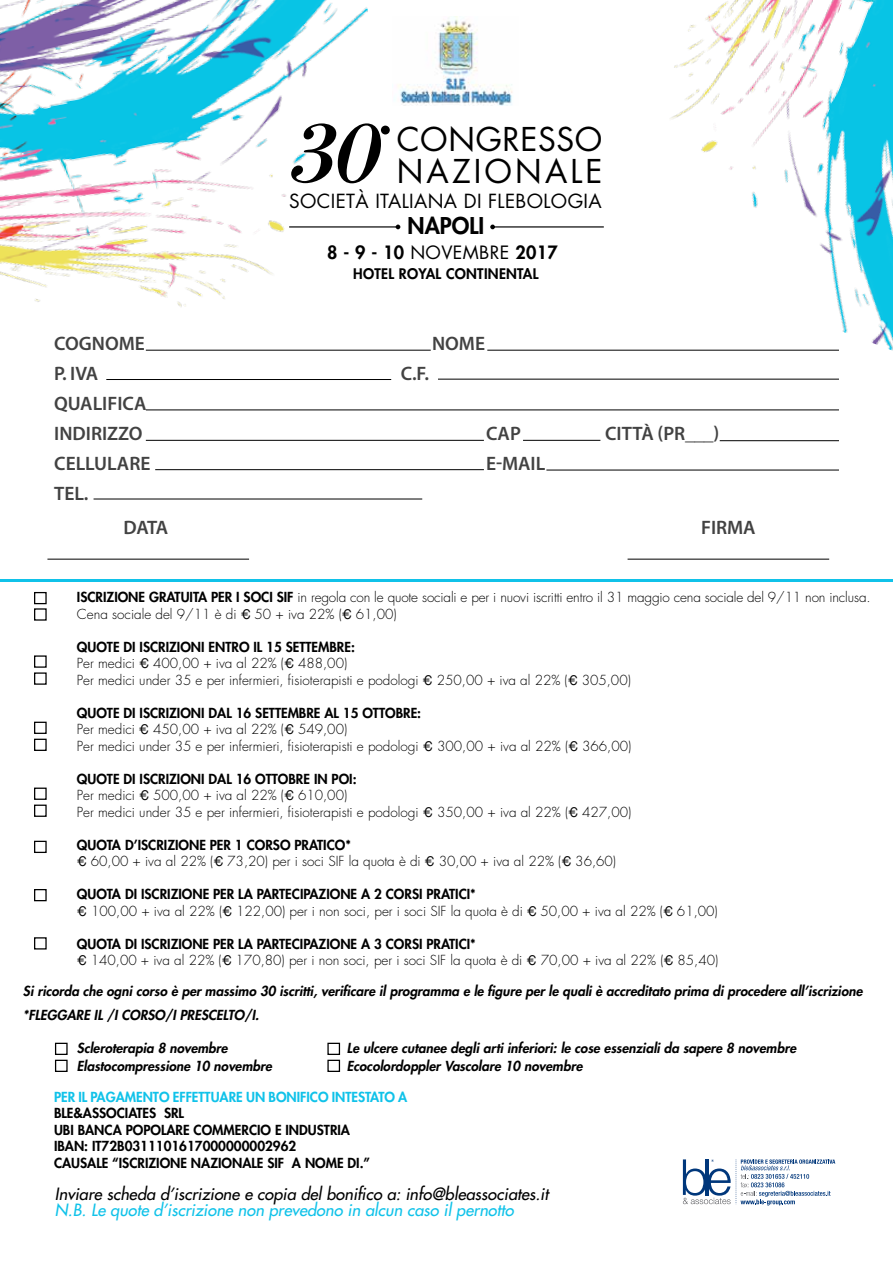
<style>
.page{position:relative;width:893px;height:1263px;background:#fff}
.page>*{position:absolute;margin:0;border:0;box-sizing:border-box;transform-origin:0 0}
.t1{font:italic 700 88.35px "Bodoni Classico";color:#000}
.t2{font:31.95px "Futura CE";letter-spacing:.02em;color:#000}
.t3{font:31.95px "Futura CE";letter-spacing:.1em;color:#000}
.t4{font:800 22.5px "Futura CE";color:#000}
.t5{font:600 19.5px/30px "Myriad Pro";color:#424242}
.t6{font:18.9px "Futura CE";letter-spacing:.02em;color:#000}
.t7{font:800 17.85px "Futura CE";letter-spacing:.02em;color:#000}
.t8{font:italic 16.5px "Futura CE";color:#000}
.t9{font:italic 16.5px "Futura CE";color:#10c2e9}
.t10{font:800 14.25px "Futura CE";letter-spacing:.02em;color:#000}
.t11{font:300 13.5px/16.5px "Futura CE";color:#000}
.t12{font:italic 800 13.5px/24px "Futura CE";color:#000}
.t13{font:800 13.5px/16.5px "Futura CE";color:#000}
.t14{font:800 13.5px "Futura CE";color:#10c2e9}
.s1{font-weight:400}
.s2{font-weight:800}
.s3{font-family:"Helvetica";font-weight:400}
</style>
<div class="page">
<img style="left:604px;top:0;width:289px;height:351px">
<img style="left:414px;top:17px;width:99px;height:89px">
<hr style="left:493px;top:226px;width:111px;height:2px;background:#000">
<svg style="left:490px;top:225px;width:5px;height:4px"></svg>
<hr style="left:146px;top:350px;width:285px;height:1px;background:#000">
<hr style="left:146px;top:410px;width:693px;height:1px;background:#000">
<hr style="left:720px;top:440px;width:119px;height:1px;background:#000">
<hr style="left:146px;top:440px;width:338px;height:1px;background:#000">
<hr style="left:155px;top:469px;width:329px;height:1px;background:#000">
<hr style="left:94px;top:499px;width:328px;height:1px;background:#000">
<hr style="left:523px;top:440px;width:77px;height:1px;background:#000">
<hr style="left:106px;top:379px;width:285px;height:1px;background:#000">
<hr style="left:487px;top:350px;width:352px;height:1px;background:#000">
<hr style="left:438px;top:379px;width:401px;height:1px;background:#000">
<hr style="left:546px;top:470px;width:293px;height:1px;background:#000">
<hr style="left:628px;top:559px;width:201px;height:1px;background:#000">
<hr style="left:47px;top:559px;width:202px;height:1px;background:#000">
<img style="left:0;top:0;width:414px;height:307px">
<hr style="left:0;top:579px;width:893px;height:2px;background:#10c2e9">
<div style="left:34px;top:655px;width:13px;height:13px;border:1px solid #000"></div>
<div style="left:34px;top:592px;width:13px;height:12px;border:1px solid #000"></div>
<div style="left:34px;top:722px;width:13px;height:12px;border:1px solid #000"></div>
<div style="left:34px;top:787px;width:13px;height:13px;border:1px solid #000"></div>
<div style="left:34px;top:672px;width:13px;height:13px;border:1px solid #000"></div>
<div style="left:34px;top:608px;width:13px;height:13px;border:1px solid #000"></div>
<div style="left:34px;top:739px;width:13px;height:12px;border:1px solid #000"></div>
<div style="left:34px;top:804px;width:13px;height:13px;border:1px solid #000"></div>
<div style="left:34px;top:841px;width:13px;height:12px;border:1px solid #000"></div>
<div style="left:34px;top:889px;width:13px;height:12px;border:1px solid #000"></div>
<div style="left:34px;top:937px;width:13px;height:12px;border:1px solid #000"></div>
<div style="left:55px;top:1043px;width:13px;height:12px;border:1px solid #000"></div>
<div style="left:55px;top:1060px;width:13px;height:12px;border:1px solid #000"></div>
<div style="left:327px;top:1043px;width:13px;height:12px;border:1px solid #000"></div>
<div style="left:327px;top:1060px;width:13px;height:12px;border:1px solid #000"></div>
<svg style="left:683px;top:1159px;width:152px;height:46px"></svg>
<h1 class="t1" style="left:291px;top:101px;width:91px">30</h1>
<h2 class="t2" style="left:397px;top:118px;width:207px">CONGRESSO</h2>
<h2 class="t3" style="left:397px;top:150px;width:207px">NAZIONALE</h2>
<h3 class="t4" style="left:408px;top:210px;width:78px">NAPOLI</h3>
<h3 class="t7" style="left:327px;top:240px;width:232px">8 - 9 - 10 <span class="s1">NOVEMBRE</span> 2017</h3>
<p class="t10" style="left:353px;top:264px;width:179px">HOTEL ROYAL CONTINENTAL</p>
<h3 class="t6" style="left:289px;top:189px;width:314px">SOCIETà ITALIANA DI FLEBOLOGIA</h3>
<h3 class="t5" style="left:54px;top:329px;width:92px">COGNOME</h3>
<h3 class="t5" style="left:432px;top:329px;width:55px">NOME</h3>
<h3 class="t5" style="left:54px;top:359px;width:46px">P. IVA</h3>
<h3 class="t5" style="left:401px;top:359px;width:30px">C.F.</h3>
<h3 class="t5" style="left:54px;top:389px;width:94px">QUALIFICA<br>INDIRIZZO</h3>
<h3 class="t5" style="left:486px;top:419px;width:36px">CAP</h3>
<h3 class="t5" style="left:605px;top:419px;width:116px">CITTÀ (PR___)</h3>
<h3 class="t5" style="left:54px;top:449px;width:98px">CELLULARE</h3>
<h3 class="t5" style="left:486px;top:449px;width:61px">E-MAIL</h3>
<h3 class="t5" style="left:54px;top:479px;width:36px">TEL .</h3>
<h3 class="t5" style="left:123px;top:512px;width:12px">DATA</h3>
<h3 class="t5" style="left:701px;top:512px;width:12px">FIRMA</h3>
<p class="t11" style="left:77px;top:589px;width:795px"><span class="s2">ISCRIZIONE GRATUITA PER I SOCI SIF</span> in regola con le quote sociali e per i nuovi iscritti entro il 31 maggio cena sociale del 9/11 non inclusa.<br>Cena sociale del 9/11 è di <span class="s3">€</span> 50 + iva 22% (<span class="s3">€</span> 61,00)</p>
<p class="t13" style="left:77px;top:638px;width:141px">QUOTE DI ISCRIZIONI ENTR</p>
<p class="t13" style="left:239px;top:638px;width:61px">O IL 15 SETTE</p>
<p class="t11" style="left:77px;top:639px;width:555px;text-indent:241px"><span class="s2">MBRE:<br></span>Per medici <span class="s3">€</span> 400,00 + iva al 22% (<span class="s3">€</span> 488,00)<br>Per medici under 35 e per infermieri, fisioterapisti e podologi <span class="s3">€</span> 250,00 + iva al 22% (<span class="s3">€</span> 305,00)</p>
<p class="t13" style="left:77px;top:704px;width:193px">QUOTE DI ISCRIZIONI DAL 16 SETTE</p>
<p class="t11" style="left:77px;top:705px;width:556px;text-indent:211px"><span class="s2">MBRE AL 15 OTTOBRE:<br></span>Per medici <span class="s3">€</span> 450,00 + iva al 22% (<span class="s3">€</span> 549,00)<br>Per medici under 35 e per infermieri, fisioterapisti e podologi <span class="s3">€</span> 300,00 + iva al 22% (<span class="s3">€</span> 366,00)</p>
<p class="t11" style="left:77px;top:771px;width:556px"><span class="s2">QUOTE DI ISCRIZIONI DAL 16 OTTOBRE IN POI:<br></span>Per medici <span class="s3">€</span> 500,00 + iva al 22% (<span class="s3">€</span> 610,00)<br>Per medici under 35 e per infermieri, fisioterapisti e podologi <span class="s3">€</span> 350,00 + iva al 22% (<span class="s3">€</span> 427,00)</p>
<p class="t11" style="left:77px;top:837px;width:541px"><span class="s2">QUOTA D’ISCRIZIONE PER 1 CORSO PRATICO*<br></span><span class="s3">€</span> 60,00 + iva al 22% (<span class="s3">€</span> 73,20) per i soci SIF la quota è di <span class="s3">€</span> 30,00 + iva al 22% (<span class="s3">€</span> 36,60)</p>
<p class="t13" style="left:77px;top:885px;width:203px">QUOTA DI ISCRIZIONE PER LA PARTEC</p>
<p class="t11" style="left:77px;top:886px;width:642px;text-indent:223px"><span class="s2">IPAZIONE A 2 CORSI PRATICI*<br></span><span class="s3">€</span> 100,00 + iva al 22% (<span class="s3">€</span> 122,00) per i non soci, per i soci SIF la quota è di <span class="s3">€</span> 50,00 + iva al 22% (<span class="s3">€</span> 61,00)</p>
<p class="t13" style="left:77px;top:935px;width:203px">QUOTA DI ISCRIZIONE PER LA PARTEC</p>
<p class="t11" style="left:77px;top:936px;width:643px;text-indent:223px"><span class="s2">IPAZIONE A 3 CORSI PRATICI*<br></span><span class="s3">€</span> 140,00 + iva al 22% (<span class="s3">€</span> 170,80) per i non soci, per i soci SIF la quota è di <span class="s3">€</span> 70,00 + iva al 22% (<span class="s3">€</span> 85,40)</p>
<p class="t12" style="left:23px;top:979px;width:841px">Si ricorda che ogni corso è per massimo 30 iscritti, verificare il programma e le figure per le quali è accreditato prima di procedere all’iscrizione *fleggare il /i corso/i prescelto/i.</p>
<p class="t12" style="left:77px;top:1036px;width:186px">Scleroterapia 8 novembre L</p>
<p class="t12" style="left:352px;top:1036px;width:445px">e ulcere cutanee degli arti inferiori: le cose essenziali da sapere 8 novembre</p>
<p class="t12" style="left:23px;top:1054px;width:32px">E</p>
<p class="t12" style="left:84px;top:1054px;width:217px">lastocompressione 10 novembre E</p>
<p class="t12" style="left:354px;top:1054px;width:230px">cocolordoppler Vascolare 10 novembre</p>
<p class="t14" style="left:54px;top:1087px;width:8px">PER</p>
<p class="t14" style="left:78px;top:1087px;width:102px">IL PAGAMENTO EFFETT</p>
<p class="t14" style="left:211px;top:1087px;width:198px">UARE UN BONIFICO INTESTATO A</p>
<p class="t13" style="left:54px;top:1104px;width:132px">BLE&amp;ASSOCIATES SRL<br>UBI</p>
<p class="t13" style="left:54px;top:1121px;width:318px;text-indent:181px">ERCIO E INDUSTRIA<br>IBAN: IT72B0311101617000000002962<br>CAUSALE “ISCRIZIONE NAZIONALE SI F A NOME DI.”</p>
<p class="t13" style="left:78px;top:1121px;width:58px">BANCA POPOLA</p>
<p class="t13" style="left:176px;top:1121px;width:39px">RE COMM</p>
<p class="t8" style="left:55px;top:1182px;width:495px">Inviare scheda d’iscrizione e copia del bonifico a: info@bleassociates.it</p>
<p class="t9" style="left:55px;top:1198px;width:460px">N.B. Le quote d’iscrizione non prevedono in alcun caso il pernotto</p>
</div>
